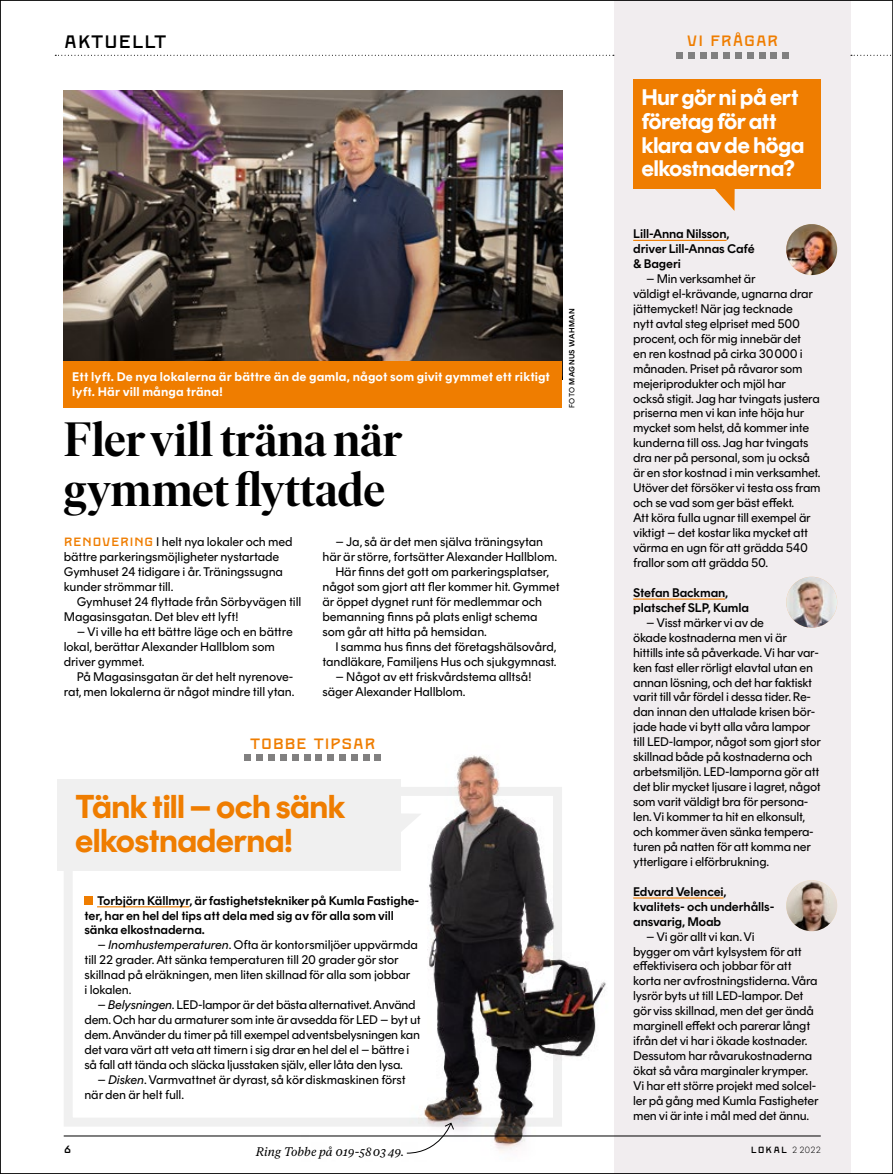
<style>
.page{position:relative;width:893px;height:1174px;background:#fff}
.page>*{position:absolute;margin:0;border:0;box-sizing:border-box;transform-origin:0 0}
.t1{font:600 48px/50.4px "Ivar Display";color:#000}
.t2{font:700 33px/34.7px "Rund Display";color:#ef7d00}
.t3{font:700 22.5px/23.7px "Rund Display";color:#fff}
.t4{font:18px "Kumla";letter-spacing:.02em;color:#000}
.t5{font:15px "Kumla";letter-spacing:.02em;color:#ef7d00}
.t6{font:12.45px/15px "Rund Text";letter-spacing:-.02em;color:#000}
.t7{font:600 12.45px/15px "Rund Text";letter-spacing:-.01em;color:#000}
.t8{font:700 12.45px/14.4px "Rund Text";letter-spacing:.01em;color:#fff}
.t9{font:italic 12.45px "Ivar Text";letter-spacing:.005em;color:#000}
.t10{font:10.5px "Kumla";color:#000}
.t11{font:9px "Kumla";letter-spacing:.11em;color:#000}
.t12{font:600 7.5px "Rund Text";letter-spacing:.055em;color:#000}
.s1{font-family:"Kumla";font-size:12px;color:#ef7d00}
.s2{font-weight:400}
.s3{font-style:italic}
.s4{font-family:"Rund Display";font-weight:100}
</style>
<div class="page">
<div style="left:64px;top:787px;width:498px;height:339px;border:9px solid #f0f0f0"></div>
<div style="left:614px;top:0;width:236px;height:1174px;background:#f1edef"></div>
<div style="left:57px;top:779px;width:344px;height:91px;background:#f0f0f0"></div>
<svg style="left:55px;top:55px;width:559px;height:1px"></svg>
<svg style="left:851px;top:0;width:42px;height:1174px"></svg>
<hr style="left:97px;top:906px;width:92px;height:1px;background:#ef7d00">
<svg style="left:84px;top:896px;width:9px;height:8px"></svg>
<hr style="left:633px;top:240px;width:93px;height:1px;background:#ef7d00">
<hr style="left:633px;top:598px;width:92px;height:1px;background:#ef7d00">
<hr style="left:633px;top:897px;width:90px;height:1px;background:#ef7d00">
<img style="left:301px;top:754px;width:355px;height:400px">
<div style="left:327px;top:754px;width:7px;height:7px;background:#818080"></div>
<div style="left:268px;top:754px;width:7px;height:7px;background:#818080"></div>
<div style="left:363px;top:754px;width:6px;height:7px;background:#818080"></div>
<div style="left:304px;top:754px;width:6px;height:7px;background:#818080"></div>
<div style="left:244px;top:754px;width:7px;height:7px;background:#818080"></div>
<div style="left:339px;top:754px;width:7px;height:7px;background:#818080"></div>
<div style="left:280px;top:754px;width:7px;height:7px;background:#818080"></div>
<div style="left:374px;top:754px;width:7px;height:7px;background:#818080"></div>
<div style="left:315px;top:754px;width:7px;height:7px;background:#818080"></div>
<div style="left:256px;top:754px;width:7px;height:7px;background:#818080"></div>
<div style="left:351px;top:754px;width:7px;height:7px;background:#818080"></div>
<div style="left:292px;top:754px;width:7px;height:7px;background:#818080"></div>
<div style="left:747px;top:52px;width:7px;height:7px;background:#818080"></div>
<div style="left:688px;top:52px;width:7px;height:7px;background:#818080"></div>
<div style="left:782px;top:52px;width:7px;height:7px;background:#818080"></div>
<div style="left:723px;top:52px;width:7px;height:7px;background:#818080"></div>
<div style="left:759px;top:52px;width:7px;height:7px;background:#818080"></div>
<div style="left:700px;top:52px;width:7px;height:7px;background:#818080"></div>
<div style="left:735px;top:52px;width:7px;height:7px;background:#818080"></div>
<div style="left:676px;top:52px;width:7px;height:7px;background:#818080"></div>
<div style="left:770px;top:52px;width:7px;height:7px;background:#818080"></div>
<div style="left:711px;top:52px;width:7px;height:7px;background:#818080"></div>
<img style="left:64px;top:90px;width:498px;height:271px">
<div style="left:64px;top:361px;width:498px;height:47px;background:#ef7d00"></div>
<div style="left:633px;top:80px;width:188px;height:109px;background:#ef7d00"></div>
<img style="left:786px;top:224px;width:51px;height:51px;border-radius:25px">
<img style="left:786px;top:577px;width:51px;height:50px;border-radius:25px">
<img style="left:786px;top:880px;width:51px;height:51px;border-radius:25px">
<svg style="left:715px;top:189px;width:20px;height:22px"></svg>
<svg style="left:406px;top:1122px;width:48px;height:31px"></svg>
<svg style="left:397px;top:813px;width:25px;height:22px"></svg>
<hr style="left:64px;top:1135px;width:757px;height:1px;background:#000">
<h3 class="t4" style="left:64px;top:31px;width:105px">AKTUELLT</h3>
<p class="t8" style="left:72px;top:370px;width:479px">Ett lyft. De nya lokalerna är bättre än de gamla, något som givit gymmet ett riktigt lyft. Här vill många träna!</p>
<h1 class="t1" style="left:64px;top:415px;width:340px">Fler vill träna när gymmet flyttade</h1>
<p class="t6" style="left:64px;top:535px;width:230px"><span class="s1">RENOVERING</span> I helt nya lokaler och med bättre parkeringsmöjligheter nystartade Gymhuset 24 tidigare i år. Träningssugna kunder strömmar till.</p>
<p class="t6" style="left:64px;top:594px;width:239px;text-indent:13px">Gymhuset 24 flyttade från Sörbyvägen till<br>Magasinsgatan. Det blev ett lyft!</p>
<p class="t6" style="left:64px;top:624px;width:231px;text-indent:13px">– Vi ville ha ett bättre läge och en bättre lokal, berättar Alexander Hallblom som driver gymmet.</p>
<p class="t6" style="left:64px;top:669px;width:232px;text-align:right">På Magasinsgatan är det helt nyrenove&shy;rat, men lokalerna är något mindre till ytan.</p>
<p class="t6" style="left:335px;top:535px;width:209px">– Ja, så är det men själva träningsytan</p>
<p class="t6" style="left:322px;top:549px;width:236px">här är större, fortsätter Alexander Hallblom.</p>
<p class="t6" style="left:335px;top:564px;width:216px">Här finns det gott om parkeringsplatser,</p>
<p class="t6" style="left:322px;top:579px;width:239px">något som gjort att fler kommer hit. Gymmet</p>
<p class="t6" style="left:322px;top:594px;width:221px">är öppet dygnet runt för medlemmar och</p>
<p class="t6" style="left:322px;top:609px;width:217px">bemanning finns på plats enligt schema</p>
<p class="t6" style="left:322px;top:624px;width:166px">som går att hitta på hemsidan.</p>
<p class="t6" style="left:335px;top:639px;width:223px">I samma hus finns det företagshälsovård,</p>
<p class="t6" style="left:322px;top:654px;width:236px">tandläkare, Familjens Hus och sjukgymnast.</p>
<p class="t6" style="left:322px;top:669px;width:211px;text-indent:13px">– Något av ett friskvårdstema alltså! säger Alexander Hallblom.</p>
<p class="t12" style="left:567px;top:408px;width:101px;rotate:-90deg"><span class="s2">FOTO</span> MAGNUS WAHMAN</p>
<p class="t5" style="left:250px;top:735px;width:127px">TOBBE TIPSAR</p>
<h2 class="t2" style="left:75px;top:788px;width:271px">Tänk till – och sänk elkostnaderna!</h2>
<p class="t7" style="left:84px;top:893px;width:336px;text-indent:13px">Torbjörn Källmyr, är fastighetstekniker på Kumla Fastighe&shy;ter, har en hel del tips att dela med sig av för alla som vill sänka elkostnaderna.</p>
<p class="t6" style="left:84px;top:937px;width:335px;text-indent:13px">– <span class="s3">Inomhustemperaturen</span>. Ofta är kontorsmiljöer uppvärmda till 22 grader. Att sänka temperaturen till 20 grader gör stor skillnad på elräkningen, men liten skillnad för alla som jobbar<br>i lokalen.</p>
<p class="t6" style="left:84px;top:997px;width:338px;text-indent:13px">– <span class="s3">Belysningen</span>. LED-lampor är det bästa alternativet. Använd dem. Och har du armaturer som inte är avsedda för LED – byt ut dem. Använder du timer på till exempel adventsbelysningen kan det vara värt att veta att timern i sig drar en hel del el – bättre i så fall att tända och släcka ljusstaken själv, eller låta den lysa.</p>
<p class="t6" style="left:84px;top:1072px;width:323px;text-indent:13px">– <span class="s3">Disken</span>. Varmvattnet är dyrast, så kör diskmaskinen först när den är helt full.</p>
<p class="t5" style="left:686px;top:33px;width:94px">VI FRÅGAR</p>
<h3 class="t3" style="left:642px;top:86px;width:164px">Hur gör ni på ert företag för att klara av de höga elkostnaderna?</h3>
<p class="t7" style="left:633px;top:226px;width:123px">Lill-Anna Nilsson, driver Lill-Annas Café &amp; Bageri</p>
<p class="t6" style="left:633px;top:271px;width:189px;text-indent:13px">– Min verksamhet är<br>väldigt el-krävande, ugnarna drar jättemycket! När jag tecknade<br>nytt avtal steg elpriset med 500 procent, och för mig innebär det<br>en ren kostnad på cirka 30000 i månaden. Priset på råvaror som mejeriprodukter och mjöl har också stigit. Jag har tvingats justera priserna men vi kan inte höja hur mycket som helst, då kommer inte kunderna till oss. Jag har tvingats dra ner på personal, som ju också är en stor kostnad i min verksamhet.<br>Utöver det försöker vi testa oss fram och se vad som ger bäst effekt.<br>Att köra fulla ugnar till exempel är viktigt – det kostar lika mycket att värma en ugn för att grädda 540 frallor som att grädda 50.</p>
<p class="t7" style="left:633px;top:585px;width:117px">Stefan Backman, platschef SLP, Kumla</p>
<p class="t6" style="left:633px;top:615px;width:189px;text-indent:13px">– Visst märker vi av de<br>ökade kostnaderna men vi är<br>hittills inte så påverkade. Vi har var&shy;ken fast eller rörligt elavtal utan en annan lösning, och det har faktiskt varit till vår fördel i dessa tider. Re&shy;dan innan den uttalade krisen bör&shy;jade hade vi bytt alla våra lampor till LED-lampor, något som gjort stor skillnad både på kostnaderna och arbetsmiljön. LED-lamporna gör att det blir mycket ljusare i lagret, något som varit väldigt bra för persona&shy;len. Vi kommer ta hit en elkonsult, och kommer även sänka tempera&shy;turen på natten för att komma ner ytterligare i elförbrukning.</p>
<p class="t7" style="left:633px;top:884px;width:143px">Edvard Velencei, kvalitets- och underhålls&shy;ansvarig, Moab</p>
<p class="t6" style="left:633px;top:929px;width:187px;text-indent:13px">– Vi gör allt vi kan. Vi<br>bygger om vårt kylsystem för att effektivisera och jobbar för att korta ner avfrostningstiderna. Våra lysrör byts ut till LED-lampor. Det gör viss skillnad, men det ger ändå marginell effekt och parerar långt ifrån det vi har i ökade kostnader.<br>Dessutom har råvarukostnaderna ökat så våra marginaler krymper.<br>Vi har ett större projekt med solcel&shy;ler på gång med Kumla Fastigheter men vi är inte i mål med det ännu.</p>
<p class="t10" style="left:64px;top:1143px;width:9px">6</p>
<p class="t11" style="left:751px;top:1145px;width:71px">LOKAL <span class="s4">2 2022</span></p>
<p class="t9" style="left:256px;top:1144px;width:150px">Ring Tobbe på 019-580349.</p>
</div>
